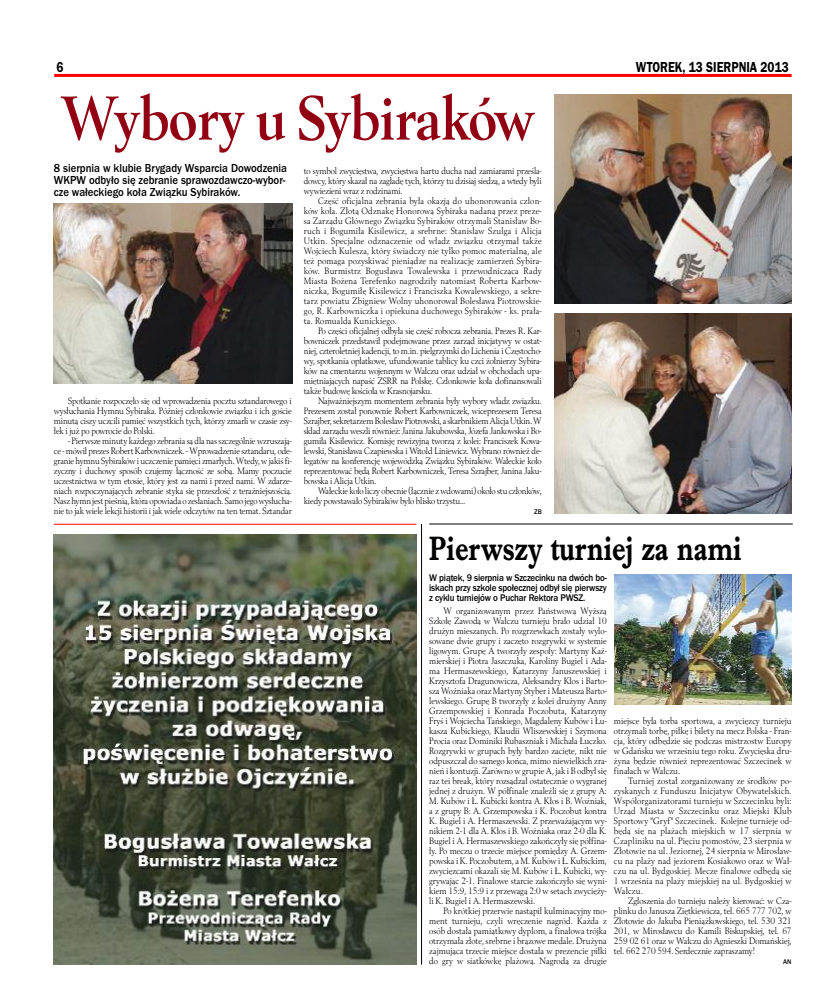
<style>
.page{position:relative;width:820px;height:993px;background:#fff}
.page>*{position:absolute;margin:0;border:0;box-sizing:border-box;transform-origin:0 0}
.t1{font:700 65px "Berling TCE";letter-spacing:-.015em;color:#920013;scale:.9 1}
.t2{font:700 35px "Imprint URWTCE";color:#000;scale:.8 1}
.t3{font:15px "Franklin Got URWTCE Dem";color:#000;scale:.8 1}
.t4{font:500 12px/12px "Franklin Got URWTCE";color:#000;scale:.9 1}
.t5{font:500 10px/10px "Franklin Got URWTCE";letter-spacing:-.02em;color:#000;text-align:justify;scale:.9 1}
.t6{font:9.6px/10px "Berling TCE";letter-spacing:-.015em;color:#000;text-align:justify;scale:.9 1}
.t7{font:500 7px "Franklin Got URWTCE";color:#000;scale:.95 1}
</style>
<div class="page">
<hr style="left:54px;top:74px;width:737px;height:3px;background:#f00">
<img style="left:54px;top:534px;width:362px;height:430px">
<hr style="left:54px;top:524px;width:362px;height:1px;background:#f00">
<img style="left:54px;top:204px;width:238px;height:180px">
<img style="left:554px;top:95px;width:237px;height:209px">
<img style="left:554px;top:314px;width:237px;height:200px">
<img style="left:614px;top:574px;width:177px;height:129px">
<hr style="left:429px;top:523px;width:363px;height:1px;background:#000">
<hr style="left:421px;top:524px;width:1px;height:440px;background:#000">
<h3 class="t3" style="left:56px;top:58px;width:10px">6</h3>
<h3 class="t3" style="left:635px;top:58px;width:192px">WTOREK, 13 SIERPNIA 2013</h3>
<h1 class="t1" style="left:62px;top:79px;width:525px">Wybory u Sybiraków</h1>
<p class="t4" style="left:54px;top:161px;width:260px">8 sierpnia w klubie Brygady Wsparcia Dowodzenia<br>WKPW odbyło się zebranie sprawozdawczo-wybor&shy;cze wałeckiego koła Związku Sybiraków.</p>
<p class="t6" style="left:54px;top:395px;width:266px;text-indent:14px">Spotkanie rozpoczęło się od wprowadzenia pocztu sztandarowego i wysłuchania Hymnu Sybiraka. Później członkowie związku i ich goście minutą ciszy uczcili pamięć wszystkich tych, którzy zmarli w czasie zsy&shy;łek i już po powrocie do Polski.</p>
<p class="t6" style="left:54px;top:435px;width:266px;text-indent:14px">- Pierwsze minuty każdego zebrania są dla nas szczególnie wzruszają&shy;ce - mówił prezes Robert Karbowniczek. - Wprowadzenie sztandaru, ode&shy;granie hymnu Sybiraków i uczczenie pamięci zmarłych. Wtedy, w jakiś fi&shy;zyczny i duchowy sposób czujemy łączność ze sobą. Mamy poczucie uczestnictwa w tym etosie, który jest za nami i przed nami. W zdarze&shy;niach rozpoczynających zebranie styka się przeszłość z teraźniejszością.<br>Naszhymnjest pieśnią, która opowiada o zesłaniach. Samo jegowysłucha&shy;nie to jak wiele lekcji historii i jak wiele odczytów na ten temat. Sztandar</p>
<p class="t6" style="left:304px;top:165px;width:266px">to symbol zwycięstwa, zwycięstwa hartu ducha nad zamiarami prześla&shy;dowcy, który skazał na zagładę tych, którzy tu dzisiaj siedzą, a wtedy byli wywiezieni wraz z rodzinami.</p>
<p class="t6" style="left:304px;top:195px;width:266px;text-indent:14px">Część oficjalna zebrania była okazją do uhonorowania człon&shy;ków koła. Złotą Odznakę Honorową Sybiraka nadaną przez preze&shy;sa Zarządu Głównego Związku Sybiraków otrzymali Stanisław Bo&shy;ruch i Bogumiła Kisilewicz, a srebrne: Stanisław Szulga i Alicja Utkin. Specjalne odznaczenie od władz związku otrzymał także Wojciech Kulesza, który świadczy nie tylko pomoc materialną, ale też pomaga pozyskiwać pieniądze na realizację zamierzeń Sybira&shy;ków. Burmistrz Bogusława Towalewska i przewodnicząca Rady Miasta Bożena Terefenko nagrodziły natomiast Roberta Karbow&shy;niczka, Bogumiłę Kisilewicz i Franciszka Kowalewskiego, a sekre&shy;tarz powiatu Zbigniew Wolny uhonorował Bolesława Piotrowskie&shy;go, R. Karbowniczka i opiekuna duchowego Sybiraków - ks. prała&shy;ta. Romualda Kunickiego.</p>
<p class="t6" style="left:304px;top:325px;width:266px;text-indent:14px">Po części oficjalnej odbyła się część robocza zebrania. Prezes R. Kar&shy;bowniczek przedstawił podejmowane przez zarząd inicjatywy w ostat&shy;niej, czteroletniej kadencji, to m.in. pielgrzymki do Lichenia i Częstocho&shy;wy, spotkania opłatkowe, ufundowanie tablicy ku czci żołnierzy Sybira&shy;ków na cmentarzu wojennym w Wałczu oraz udział w obchodach upa&shy;miętniających napaść ZSRR na Polskę. Członkowie koła dofinansowali także budowę kościoła w Krasnojarsku.</p>
<p class="t6" style="left:304px;top:395px;width:266px;text-indent:14px">Najważniejszym momentem zebrania były wybory władz związku.<br>Prezesem został ponownie Robert Karbowniczek, wiceprezesem Teresa Szrajber, sekretarzem Bolesław Piotrowski, a skarbnikiem AlicjaUtkin. W skład zarządu weszli również: Janina Jakubowska, Józefa Jankowska i Bo&shy;gumiła Kisilewicz. Komisję rewizyjną tworzą z kolei: Franciszek Kowa&shy;lewski, Stanisława Czapiewska i Witold Liniewicz. Wybrano również de&shy;legatów na konferencję wojewódzką Związku Sybiraków. Wałeckie koło reprezentować będą Robert Karbowniczek, Teresa Szrajber, Janina Jaku&shy;bowska i Alicja Utkin.</p>
<p class="t6" style="left:304px;top:485px;width:266px;text-indent:14px">Wałeckie koło liczy obecnie (łącznie z wdowami) około stu członków, kiedy powstawało Sybiraków było blisko trzystu…</p>
<p class="t7" style="left:534px;top:507px;width:9px">ZB</p>
<h2 class="t2" style="left:429px;top:527px;width:392px">Pierwszy turniej za nami</h2>
<p class="t5" style="left:429px;top:572px;width:199px">W piątek, 9 sierpnia w Szczecinku na dwóch bo&shy;iskach przy szkole społecznej odbył się pierwszy z cyklu turniejów o Puchar Rektora PWSZ.</p>
<p class="t6" style="left:429px;top:605px;width:199px;text-indent:14px">W organizowanym przez Państwową Wyższą Szkołę Zawodą w Wałczu turnieju brało udział 10 drużyn mieszanych. Po rozgrzewkach zostały wylo&shy;sowane dwie grupy i zaczęto rozgrywki w systemie ligowym. Grupę A tworzyły zespoły: Martyny Kaź&shy;mierskiej i Piotra Jaszczuka, Karoliny Bugiel i Ada&shy;ma Hermaszewskiego, Katarzyny Januszewskiej i Krzysztofa Dragunowicza, Aleksandry Kłos i Barto&shy;sza Woźniaka oraz Martyny Styber i Mateusza Barto&shy;lewskiego. Grupę B tworzyły z kolei drużyny Anny Grzempowskiej i Konrada Poczobuta, Katarzyny Fryś i Wojciecha Tańskiego, Magdaleny Kubów i Łu&shy;kasza Kubickiego, Klaudii Wliszewskiej i Szymona Procia oraz Dominiki Rubaszniak i Michała Łuczko.<br>Rozgrywki w grupach były bardzo zacięte, nikt nie odpuszczał do samego końca, mimo niewielkich zra&shy;nień i kontuzji. Zarówno w grupie A, jak i B odbył się raz tei break, który rozsądzał ostatecznie o wygranej jednej z drużyn. W półfinale znaleźli się z grupy A:<br>M. Kubów i Ł. Kubicki kontra A. Kłos i B. Woźniak, a z grupy B: A. Grzempowska i K. Poczobut kontra K. Bugiel i A. Hermaszewski. Z przeważającym wy&shy;nikiem 2-1 dla A. Kłos i B. Woźniaka oraz 2-0 dla K.<br>Bugiel i A. Hermaszewskiego zakończyły się półfina&shy;ły. Po meczu o trzecie miejsce pomiędzy A. Grzem&shy;powska i K. Poczobutem, a M. Kubów i Ł. Kubickim, zwycięzcami okazali się M. Kubów i Ł. Kubicki, wy&shy;grywając 2-1. Finałowe starcie zakończyło się wyni&shy;kiem 15:9, 15:9 i z przewagą 2:0 w setach zwycięży&shy;li K. Bugiel i A. Hermaszewski.</p>
<p class="t6" style="left:429px;top:905px;width:199px;text-indent:14px">Po krótkiej przerwie nastąpił kulminacyjny mo&shy;ment turnieju, czyli wręczenie nagród. Każda z osób dostała pamiątkowy dyplom, a finałowa trójka otrzymała złote, srebrne i brązowe medale. Drużyna zajmująca trzecie miejsce dostała w prezencie piłki do gry w siatkówkę plażową. Nagrodą za drugie</p>
<p class="t6" style="left:613px;top:715px;width:199px">miejsce była torba sportowa, a zwycięzcy turnieju otrzymali torbę, piłkę i bilety na mecz Polska - Fran&shy;cja, który odbędzie się podczas mistrzostw Europy w Gdańsku we wrześniu tego roku. Zwycięska dru&shy;żyna będzie również reprezentować Szczecinek w finałach w Wałczu.</p>
<p class="t6" style="left:613px;top:775px;width:199px;text-indent:14px">Turniej został zorganizowany ze środków po&shy;zyskanych z Funduszu Inicjatyw Obywatelskich.<br>Współorganizatorami turnieju w Szczecinku byli:<br>Urząd Miasta w Szczecinku oraz Miejski Klub Sportowy "Gryf" Szczecinek. Kolejne turnieje od&shy;będą się na plażach miejskich w 17 sierpnia w Czapliniku na ul. Pięciu pomostów, 23 sierpnia w Złotowie na ul. Jeziornej, 24 sierpnia w Mirosław&shy;cu na plaży nad jeziorem Kosiakowo oraz w Wał&shy;czu na ul. Bydgoskiej. Mecze finałowe odbędą się 1 września na plaży miejskiej na ul. Bydgoskiej w Wałczu.</p>
<p class="t6" style="left:613px;top:895px;width:199px;text-indent:14px">Zgłoszenia do turnieju należy kierować: w Cza&shy;plinku do Janusza Ziętkiewicza, tel. 665 777 702, w Złotowie do Jakuba Pieniążkowskiego, tel. 530 321<br>201, w Mirosławcu do Kamili Biskupskiej, tel. 67<br>259 02 61 oraz w Wałczu do Agnieszki Domańskiej, tel. 662 270 594. Serdecznie zapraszamy!</p>
<p class="t7" style="left:783px;top:957px;width:10px">AN</p>
</div>
